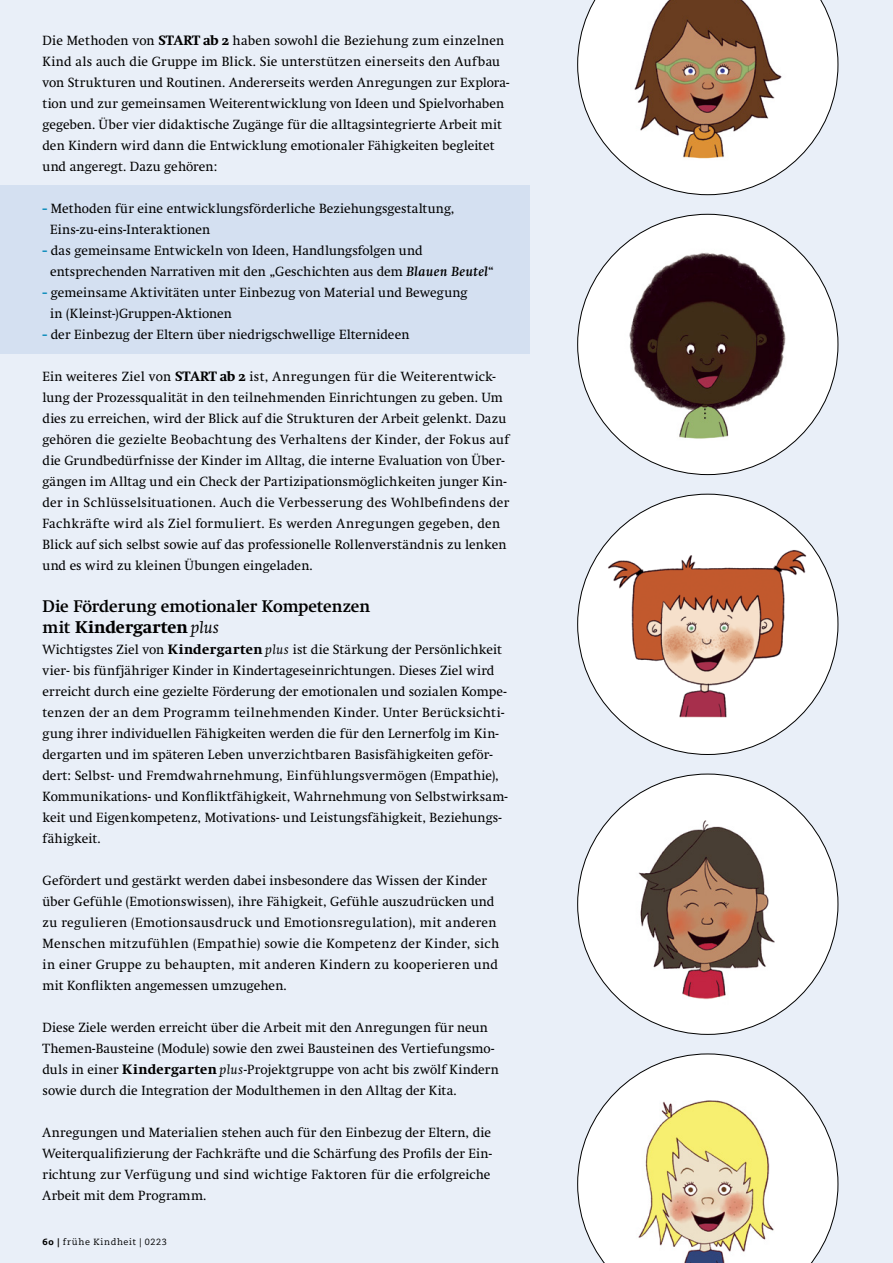
<style>
.page{position:relative;width:893px;height:1263px;background:#e9eff8}
.page>*{position:absolute;margin:0;border:0;box-sizing:border-box;transform-origin:0 0}
.t1{font:700 16.5px/21px "Nu Swift";letter-spacing:-.005em;color:#000}
.t2{font:13.2px/21px "Nu Swift";letter-spacing:.015em;color:#000}
.t3{font:9px "Caecilia";letter-spacing:.08em;color:#000}
.s1{font-weight:800}
.s2{font-weight:800;color:#0f8dbc}
.s3{font-weight:700;font-style:italic}
.s4{font-weight:400;font-style:italic}
.s5{font-style:italic}
.s6{font-family:"Caecilia Heavy Os F"}
</style>
<div class="page">
<div style="left:0;top:186px;width:530px;height:168px;background:#d4e0f1"></div>
<svg style="left:577px;top:0;width:261px;height:195px"></svg>
<div style="left:578px;top:494px;width:260px;height:260px;background:#fff;border-radius:50%"></div>
<img style="left:608px;top:500px;width:200px;height:254px">
<div style="left:578px;top:214px;width:260px;height:261px;background:#fff;border-radius:50%"></div>
<img style="left:608px;top:220px;width:200px;height:255px">
<div style="left:578px;top:774px;width:260px;height:260px;background:#fff;border-radius:50%"></div>
<img style="left:608px;top:780px;width:200px;height:254px">
<svg style="left:577px;top:1053px;width:261px;height:210px"></svg>
<p class="t2" style="left:43px;top:30px;width:468px">Die Methoden von <span class="s1">START ab 2</span> haben sowohl die Beziehung zum einzelnen Kind als auch die Gruppe im Blick. Sie unterstützen einerseits den Aufbau von Strukturen und Routinen. Andererseits werden Anregungen zur Explora&shy;tion und zur gemeinsamen Weiterentwicklung von Ideen und Spielvorhaben gegeben. Über vier didaktische Zugänge für die alltagsintegrierte Arbeit mit den Kindern wird dann die Entwicklung emotionaler Fähigkeiten begleitet und angeregt. Dazu gehören:</p>
<p class="t2" style="left:50px;top:198px;width:406px;text-indent:-8px"><span class="s2">-</span> Methoden für eine entwicklungsförderliche Beziehungsgestaltung,<br>Eins-zu-eins-Interaktionen</p>
<p class="t2" style="left:50px;top:240px;width:445px;text-indent:-8px"><span class="s2">-</span> das gemeinsame Entwickeln von Ideen, Handlungsfolgen und entsprechenden Narrativen mit den „Geschichten aus dem <span class="s3">Blauen Beutel</span>“</p>
<p class="t2" style="left:50px;top:282px;width:419px;text-indent:-8px"><span class="s2">-</span> gemeinsame Aktivitäten unter Einbezug von Material und Bewegung in (Kleinst-)Gruppen-Aktionen</p>
<p class="t2" style="left:43px;top:324px;width:368px"><span class="s2">-</span> der Einbezug der Eltern über niedrigschwellige Elternideen</p>
<p class="t2" style="left:43px;top:366px;width:468px">Ein weiteres Ziel von <span class="s1">START ab 2</span> ist, Anregungen für die Weiterentwick&shy;lung der Prozessqualität in den teilnehmenden Einrichtungen zu geben. Um dies zu erreichen, wird der Blick auf die Strukturen der Arbeit gelenkt. Dazu gehören die gezielte Beobachtung des Verhaltens der Kinder, der Fokus auf die Grundbedürfnisse der Kinder im Alltag, die interne Evaluation von Über&shy;gängen im Alltag und ein Check der Partizipationsmöglichkeiten junger Kin&shy;der in Schlüsselsituationen. Auch die Verbesserung des Wohlbefindens der Fachkräfte wird als Ziel formuliert. Es werden Anregungen gegeben, den Blick auf sich selbst sowie auf das professionelle Rollenverständnis zu lenken und es wird zu kleinen Übungen eingeladen.</p>
<p class="t1" style="left:43px;top:595px;width:329px">Die Förderung emotionaler Kompetenzen mit <span class="s1">Kindergarten</span> <span class="s4">plus</span></p>
<p class="t2" style="left:43px;top:639px;width:467px">Wichtigstes Ziel von <span class="s1">Kindergarten</span> <span class="s5">plus</span> ist die Stärkung der Persönlichkeit vier- bis fünfjähriger Kinder in Kindertageseinrichtungen. Dieses Ziel wird erreicht durch eine gezielte Förderung der emotionalen und sozialen Kompe&shy;tenzen der an dem Programm teilnehmenden Kinder. Unter Berücksichti&shy;gung ihrer individuellen Fähigkeiten werden die für den Lernerfolg im Kin&shy;dergarten und im späteren Leben unverzichtbaren Basisfähigkeiten geför&shy;dert: Selbst- und Fremdwahrnehmung, Einfühlungsvermögen (Empathie), Kommunikations- und Konfliktfähigkeit, Wahrnehmung von Selbstwirksam&shy;keit und Eigenkompetenz, Motivations- und Leistungsfähigkeit, Beziehungs&shy;fähigkeit.</p>
<p class="t2" style="left:43px;top:870px;width:458px">Gefördert und gestärkt werden dabei insbesondere das Wissen der Kinder über Gefühle (Emotionswissen), ihre Fähigkeit, Gefühle auszudrücken und zu regulieren (Emotionsausdruck und Emotionsregulation), mit anderen Menschen mitzufühlen (Empathie) sowie die Kompetenz der Kinder, sich in einer Gruppe zu behaupten, mit anderen Kindern zu kooperieren und mit Konflikten angemessen umzugehen.</p>
<p class="t2" style="left:43px;top:1017px;width:458px">Diese Ziele werden erreicht über die Arbeit mit den Anregungen für neun Themen-Bausteine (Module) sowie den zwei Bausteinen des Vertiefungsmo&shy;duls in einer <span class="s1">Kindergarten</span> <span class="s5">plus</span>-Projektgruppe von acht bis zwölf Kindern sowie durch die Integration der Modulthemen in den Alltag der Kita.</p>
<p class="t2" style="left:43px;top:1122px;width:451px;text-align:justify">Anregungen und Materialien stehen auch für den Einbezug der Eltern, die Weiterqualifizierung der Fachkräfte und die Schärfung des Profils der Ein&shy;richtung zur Verfügung und sind wichtige Faktoren für die erfolgreiche Arbeit mit dem Programm.</p>
<p class="t3" style="left:43px;top:1236px;width:126px"><span class="s6">60 |</span> frühe Kindheit | 0223</p>
</div>
